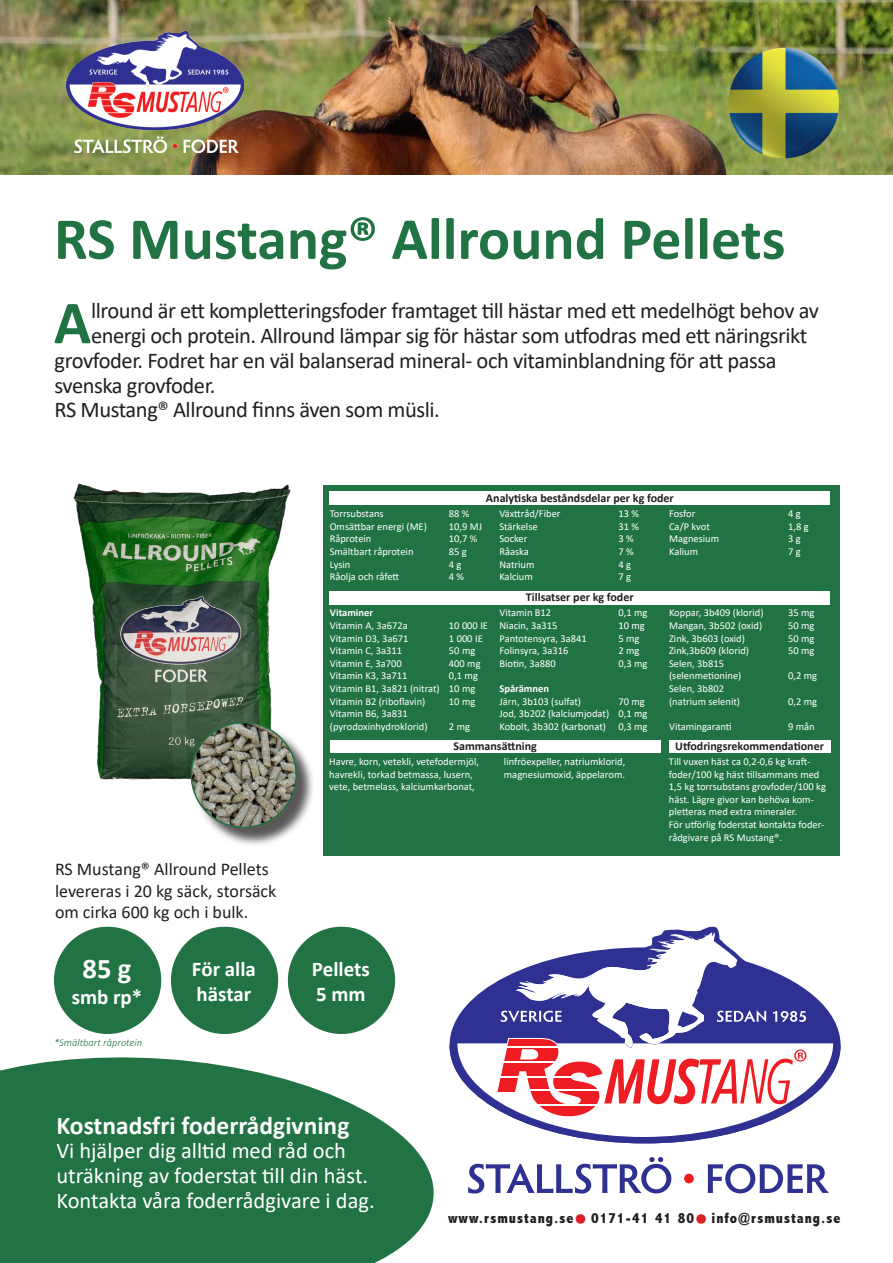
<style>
.page{position:relative;width:893px;height:1263px;background:#fff}
.page>*{position:absolute;margin:0;border:0;box-sizing:border-box;transform-origin:0 0}
.t1{font:700 61.5px "Calibri";color:#227344}
.t2{font:700 60px "Calibri";color:#227344}
.t3{font:700 28.5px "Calibri";color:#fff}
.t4{font:700 25.5px "Calibri";color:#fff}
.t5{font:22.5px "Calibri";letter-spacing:-.02em;color:#231f20}
.t6{font:22.5px/24.8px "Calibri";color:#fff}
.t7{font:700 21px/25.2px "Calibri";color:#fff}
.t8{font:18px/21.6px "Calibri";color:#231f20}
.t9{font:800 condensed 15px "Abadi MT Pro";letter-spacing:.065em;color:#231f20}
.t10{font:700 12px "Calibri";color:#231f20}
.t11{font:10.5px/12.6px "Calibri";color:#fff}
.t12{font:italic 300 10.5px "Calibri";color:#227344}
.t13{font:700 10.5px "Calibri";color:#fff}
.s1{color:#dc2027}
</style>
<div class="page">
<svg style="left:0;top:1057px;width:434px;height:206px;background:#3e855c"></svg>
<svg style="left:468px;top:1157px;width:203px;height:36px"></svg>
<div style="left:684px;top:1174px;width:10px;height:9px;background:#ee1d23;border-radius:50%"></div>
<svg style="left:708px;top:1164px;width:121px;height:29px"></svg>
<svg style="left:449px;top:932px;width:392px;height:211px"></svg>
<div style="left:323px;top:485px;width:517px;height:371px;background:#227344"></div>
<div style="left:330px;top:492px;width:500px;height:13px;background:#fff"></div>
<div style="left:330px;top:591px;width:500px;height:13px;background:#fff"></div>
<div style="left:330px;top:740px;width:330px;height:13px;background:#fff"></div>
<div style="left:669px;top:740px;width:161px;height:13px;background:#fff"></div>
<img style="left:73px;top:483px;width:218px;height:304px">
<div style="left:193px;top:724px;width:122px;height:123px;background:#231f20;opacity:.75"></div>
<img style="left:191px;top:722px;width:105px;height:105px;border-radius:52px">
<div style="left:191px;top:722px;width:106px;height:106px;border:2px solid #227344;border-radius:50%"></div>
<div style="left:172px;top:927px;width:106px;height:106px;background:#227344;border-radius:50%"></div>
<div style="left:288px;top:927px;width:106px;height:106px;background:#227344;border-radius:50%"></div>
<div style="left:55px;top:927px;width:106px;height:106px;background:#227344;border-radius:50%"></div>
<img style="left:0;top:0;width:893px;height:174px">
<img style="left:66px;top:32px;width:177px;height:121px">
<img style="left:728px;top:48px;width:111px;height:110px;border-radius:55px">
<p class="t2" style="left:54px;top:196px;width:733px">RS Mustang® Allround Pellets</p>
<p class="t1" style="left:54px;top:279px;width:39px">A</p>
<p class="t5" style="left:91px;top:295px;width:729px">llround är ett kompletteringsfoder framtaget till hästar med ett medelhögt behov av</p>
<p class="t5" style="left:91px;top:320px;width:718px">energi och protein. Allround lämpar sig för hästar som utfodras med ett näringsrikt</p>
<p class="t5" style="left:55px;top:345px;width:724px">grovfoder. Fodret har en väl balanserad mineral- och vitaminblandning för att passa</p>
<p class="t5" style="left:55px;top:370px;width:162px">svenska grovfoder.</p>
<p class="t5" style="left:55px;top:394px;width:387px">RS Mustang® Allround finns även som müsli.</p>
<p class="t10" style="left:486px;top:490px;width:189px">Analytiska beståndsdelar per kg foder</p>
<p class="t11" style="left:330px;top:507px;width:55px">Torrsubstans</p>
<p class="t11" style="left:449px;top:507px;width:22px">88 %</p>
<p class="t11" style="left:330px;top:520px;width:99px">Omsättbar energi (ME)</p>
<p class="t11" style="left:449px;top:520px;width:35px">10,9 MJ</p>
<p class="t11" style="left:330px;top:532px;width:43px">Råprotein</p>
<p class="t11" style="left:449px;top:532px;width:30px">10,7 %</p>
<p class="t11" style="left:330px;top:545px;width:85px">Smältbart råprotein</p>
<p class="t11" style="left:449px;top:545px;width:19px">85 g</p>
<p class="t11" style="left:330px;top:557px;width:22px">Lysin</p>
<p class="t11" style="left:449px;top:557px;width:14px">4 g</p>
<p class="t11" style="left:330px;top:570px;width:71px">Råolja och råfett</p>
<p class="t11" style="left:449px;top:570px;width:17px">4 %</p>
<p class="t13" style="left:330px;top:605px;width:45px">Vitaminer</p>
<p class="t11" style="left:330px;top:619px;width:79px">Vitamin A, 3a672a</p>
<p class="t11" style="left:449px;top:619px;width:41px">10 000 IE</p>
<p class="t11" style="left:330px;top:631px;width:80px">Vitamin D3, 3a671</p>
<p class="t11" style="left:449px;top:631px;width:35px">1 000 IE</p>
<p class="t11" style="left:330px;top:644px;width:74px">Vitamin C, 3a311</p>
<p class="t11" style="left:449px;top:644px;width:28px">50 mg</p>
<p class="t11" style="left:330px;top:657px;width:73px">Vitamin E, 3a700</p>
<p class="t11" style="left:449px;top:657px;width:33px">400 mg</p>
<p class="t11" style="left:330px;top:669px;width:79px">Vitamin K3, 3a711</p>
<p class="t11" style="left:449px;top:669px;width:30px">0,1 mg</p>
<p class="t11" style="left:330px;top:682px;width:147px">Vitamin B1, 3a821 (nitrat) 10 mg</p>
<p class="t11" style="left:330px;top:694px;width:97px">Vitamin B2 (riboflavin)</p>
<p class="t11" style="left:449px;top:694px;width:28px">10 mg</p>
<p class="t11" style="left:330px;top:707px;width:99px">Vitamin B6, 3a831 (pyrodoxinhydroklorid)</p>
<p class="t11" style="left:449px;top:720px;width:23px">2 mg</p>
<p class="t11" style="left:499px;top:507px;width:63px">Växttråd/Fiber</p>
<p class="t11" style="left:618px;top:507px;width:22px">13 %</p>
<p class="t11" style="left:499px;top:520px;width:40px">Stärkelse</p>
<p class="t11" style="left:618px;top:520px;width:22px">31 %</p>
<p class="t11" style="left:499px;top:532px;width:30px">Socker</p>
<p class="t11" style="left:618px;top:532px;width:17px">3 %</p>
<p class="t11" style="left:499px;top:545px;width:31px">Råaska</p>
<p class="t11" style="left:618px;top:545px;width:17px">7 %</p>
<p class="t11" style="left:499px;top:557px;width:37px">Natrium</p>
<p class="t11" style="left:618px;top:557px;width:14px">4 g</p>
<p class="t11" style="left:499px;top:570px;width:35px">Kalcium</p>
<p class="t11" style="left:618px;top:570px;width:14px">7 g</p>
<p class="t10" style="left:526px;top:589px;width:109px">Tillsatser per kg foder</p>
<p class="t11" style="left:499px;top:606px;width:53px">Vitamin B12</p>
<p class="t11" style="left:618px;top:606px;width:30px">0,1 mg</p>
<p class="t11" style="left:499px;top:619px;width:59px">Niacin, 3a315</p>
<p class="t11" style="left:618px;top:619px;width:28px">10 mg</p>
<p class="t11" style="left:499px;top:631px;width:89px">Pantotensyra, 3a841</p>
<p class="t11" style="left:618px;top:631px;width:23px">5 mg</p>
<p class="t11" style="left:499px;top:644px;width:71px">Folinsyra, 3a316</p>
<p class="t11" style="left:618px;top:644px;width:23px">2 mg</p>
<p class="t11" style="left:499px;top:657px;width:58px">Biotin, 3a880</p>
<p class="t11" style="left:618px;top:657px;width:30px">0,3 mg</p>
<p class="t13" style="left:499px;top:681px;width:51px">Spårämnen</p>
<p class="t11" style="left:499px;top:694px;width:83px">Järn, 3b103 (sulfat)</p>
<p class="t11" style="left:618px;top:694px;width:28px">70 mg</p>
<p class="t11" style="left:499px;top:707px;width:150px">Jod, 3b202 (kalciumjodat) 0,1 mg</p>
<p class="t11" style="left:499px;top:720px;width:150px">Kobolt, 3b302 (karbonat) 0,3 mg</p>
<p class="t11" style="left:669px;top:507px;width:28px">Fosfor</p>
<p class="t11" style="left:788px;top:507px;width:14px">4 g</p>
<p class="t11" style="left:669px;top:520px;width:42px">Ca/P kvot</p>
<p class="t11" style="left:788px;top:520px;width:22px">1,8 g</p>
<p class="t11" style="left:669px;top:532px;width:52px">Magnesium</p>
<p class="t11" style="left:788px;top:532px;width:14px">3 g</p>
<p class="t11" style="left:669px;top:545px;width:31px">Kalium</p>
<p class="t11" style="left:788px;top:545px;width:14px">7 g</p>
<p class="t11" style="left:669px;top:606px;width:96px">Koppar, 3b409 (klorid)</p>
<p class="t11" style="left:788px;top:606px;width:28px">35 mg</p>
<p class="t11" style="left:669px;top:619px;width:95px">Mangan, 3b502 (oxid)</p>
<p class="t11" style="left:788px;top:619px;width:28px">50 mg</p>
<p class="t11" style="left:669px;top:631px;width:77px">Zink, 3b603 (oxid)</p>
<p class="t11" style="left:788px;top:631px;width:28px">50 mg</p>
<p class="t11" style="left:669px;top:644px;width:82px">Zink,3b609 (klorid)</p>
<p class="t11" style="left:788px;top:644px;width:28px">50 mg</p>
<p class="t11" style="left:669px;top:657px;width:74px">Selen, 3b815 (selenmetionine)</p>
<p class="t11" style="left:788px;top:669px;width:30px">0,2 mg</p>
<p class="t11" style="left:669px;top:682px;width:73px">Selen, 3b802 (natrium selenit)</p>
<p class="t11" style="left:788px;top:694px;width:30px">0,2 mg</p>
<p class="t11" style="left:669px;top:720px;width:64px">Vitamingaranti</p>
<p class="t11" style="left:788px;top:720px;width:28px">9 mån</p>
<p class="t8" style="left:55px;top:858px;width:223px">RS Mustang® Allround Pellets levereras i 20 kg säck, storsäck om cirka 600 kg och i bulk.</p>
<p class="t10" style="left:453px;top:738px;width:85px">Sammansättning</p>
<p class="t10" style="left:675px;top:738px;width:150px">Utfodringsrekommendationer</p>
<p class="t11" style="left:669px;top:755px;width:159px">Till vuxen häst ca 0,2-0,6 kg kraft&shy;foder/100 kg häst tillsammans med 1,5 kg torrsubstans grovfoder/100 kg häst. Lägre givor kan behöva kom&shy;pletteras med extra mineraler.<br>För utförlig foderstat kontakta foder&shy;rådgivare på RS Mustang®.</p>
<p class="t11" style="left:329px;top:755px;width:151px">Havre, korn, vetekli, vetefodermjöl, havrekli, torkad betmassa, lusern, vete, betmelass, kalciumkarbonat,</p>
<p class="t11" style="left:504px;top:755px;width:123px">linfröexpeller, natriumklorid, magnesiumoxid, äppelarom.</p>
<p class="t3" style="left:83px;top:949px;width:50px">85 g</p>
<p class="t7" style="left:72px;top:984px;width:72px">smb rp*</p>
<p class="t12" style="left:54px;top:1036px;width:90px">*Smältbart råprotein</p>
<p class="t7" style="left:192px;top:956px;width:65px">För alla hästar</p>
<p class="t7" style="left:312px;top:956px;width:59px">Pellets<br>5 mm</p>
<p class="t4" style="left:56px;top:1107px;width:294px">Kostnadsfri foderrådgivning</p>
<p class="t6" style="left:56px;top:1138px;width:320px">Vi hjälper dig alltid med råd och uträkning av foderstat till din häst.<br>Kontakta våra foderrådgivare i dag.</p>
<p class="t9" style="left:448px;top:1210px;width:394px">www.rsmustang.se<span class="s1">●</span> 0171-41 41 80<span class="s1">●</span> info@rsmustang.se</p>
</div>
